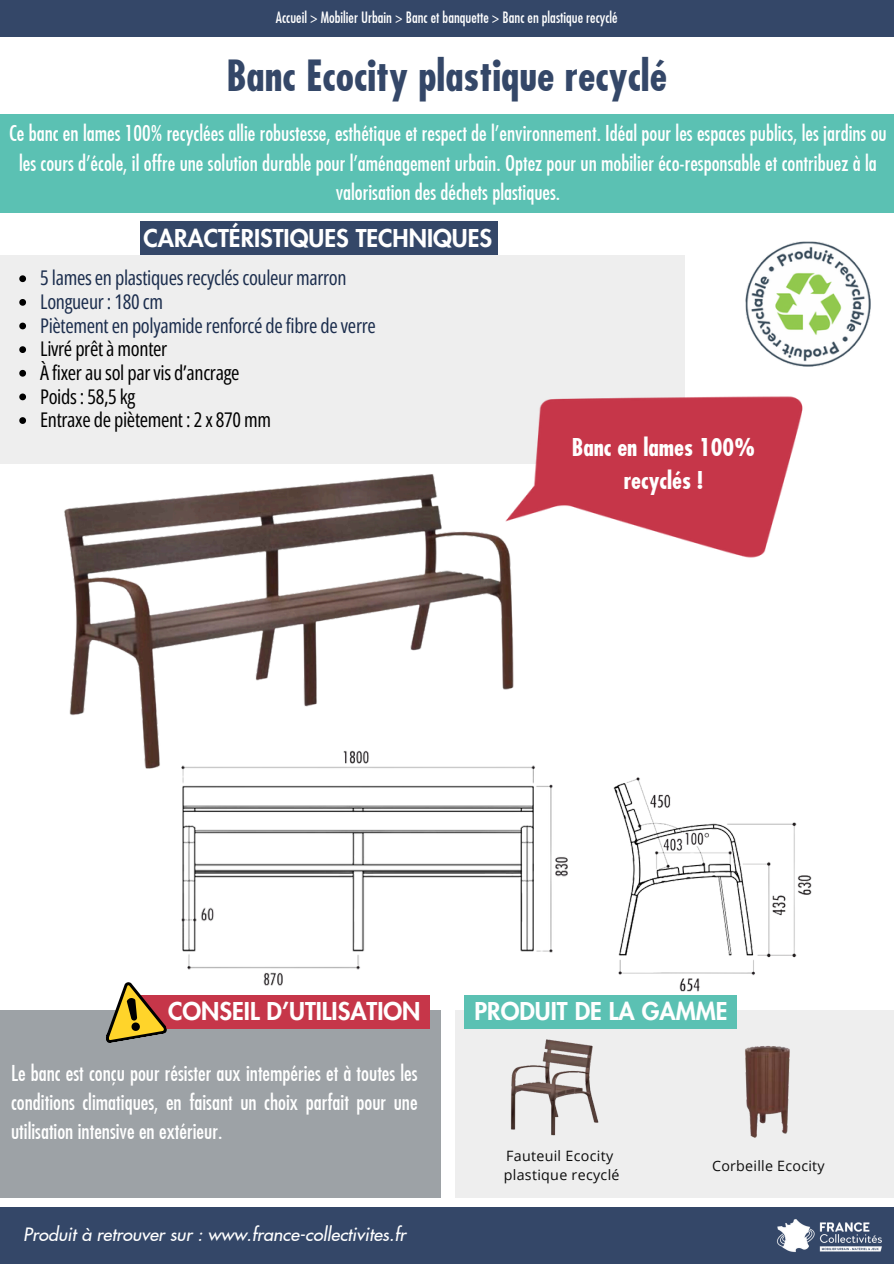
<style>
.page{position:relative;width:894px;height:1264px;background:#fff}
.page>*{position:absolute;margin:0;border:0;box-sizing:border-box;transform-origin:0 0}
.t1{font:700 condensed 42px "Futura";color:#344768}
.t2{font:800 24px "Futura LT Pro";color:#fff}
.t3{font:700 condensed 24px/32.7px "Futura";color:#fff;text-align:center}
.t4{font:21px/29.2px "Futura Condensed";color:#fff;text-align:center}
.t5{font:20.25px "Open Sans Condensed";letter-spacing:-.015em;color:#1b2d4d}
.t6{font:20.25px "Open Sans Condensed";letter-spacing:-.015em;color:#000}
.t7{font:italic 500 18px "Futura LT Pro";color:#fff}
.t8{font:15px "Futura Condensed";color:#fff}
.t9{font:14.25px "Open Sans";letter-spacing:.02em;color:#0b0b0b}
.t10{font:14.25px "Open Sans";letter-spacing:.02em;color:#0e0e0e}
</style>
<div class="page">
<div style="left:0;top:0;width:893px;height:36px;background:#344768"></div>
<div style="left:0;top:114px;width:893px;height:99px;background:#5bc1b3"></div>
<img style="left:64px;top:474px;width:450px;height:266px">
<div style="left:0;top:255px;width:684px;height:208px;background:#eee"></div>
<div style="left:140px;top:222px;width:357px;height:33px;background:#344768"></div>
<div style="left:0;top:1207px;width:893px;height:56px;background:#344768"></div>
<img style="left:776px;top:1219px;width:106px;height:33px">
<div style="left:0;top:1009px;width:440px;height:188px;background:#9da2a6"></div>
<div style="left:455px;top:1009px;width:438px;height:188px;background:#eee"></div>
<div style="left:464px;top:995px;width:272px;height:33px;background:#5bc1b3"></div>
<div style="left:132px;top:995px;width:297px;height:33px;background:#c63649"></div>
<svg style="left:97px;top:982px;width:70px;height:61px"></svg>
<img style="left:489px;top:389px;width:314px;height:174px">
<img style="left:143px;top:740px;width:425px;height:258px">
<img style="left:613px;top:777px;width:199px;height:215px">
<img style="left:510px;top:1039px;width:89px;height:97px">
<img style="left:745px;top:1045px;width:45px;height:93px">
<img style="left:745px;top:241px;width:124px;height:125px">
<svg style="left:19px;top:275px;width:7px;height:7px"></svg>
<svg style="left:19px;top:299px;width:7px;height:7px"></svg>
<svg style="left:19px;top:322px;width:7px;height:7px"></svg>
<svg style="left:19px;top:346px;width:7px;height:7px"></svg>
<svg style="left:19px;top:370px;width:7px;height:6px"></svg>
<svg style="left:19px;top:393px;width:7px;height:7px"></svg>
<svg style="left:19px;top:417px;width:7px;height:7px"></svg>
<h1 class="t8" style="left:276px;top:8px;width:343px">Accueil &gt; Mobilier Urbain &gt; Banc et banquette &gt; Banc en plastique recyclé</h1>
<h4 class="t1" style="left:226px;top:57px;width:442px">Banc Ecocity plastique recyclé</h4>
<h2 class="t4" style="left:9px;top:119px;width:878px">Ce banc en lames 100% recyclées allie robustesse, esthétique et respect de l’environnement. Idéal pour les espaces publics, les jardins ou les cours d’école, il offre une solution durable pour l’aménagement urbain. Optez pour un mobilier éco-responsable et contribuez à la valorisation des déchets plastiques.</h2>
<p class="t2" style="left:143px;top:227px;width:350px">CARACTÉRISTIQUES TECHNIQUES</p>
<p class="t5" style="left:40px;top:264px;width:308px">5 lames en plastiques recyclés couleur marron</p>
<p class="t5" style="left:40px;top:287px;width:124px">Longueur : 180 cm</p>
<p class="t5" style="left:40px;top:311px;width:337px">Piètement en polyamide renforcé de fibre de verre</p>
<p class="t6" style="left:40px;top:335px;width:128px">Livré prêt à monter</p>
<h3 class="t6" style="left:40px;top:358px;width:201px">À fixer au sol par vis d’ancrage</h3>
<p class="t6" style="left:40px;top:382px;width:97px">Poids : 58,5 kg</p>
<p class="t6" style="left:40px;top:405px;width:232px">Entraxe de piètement : 2 x 870 mm</p>
<p class="t3" style="left:571px;top:433px;width:184px">Banc en lames 100% recyclés !</p>
<p class="t2" style="left:168px;top:1000px;width:254px">CONSEIL D’UTILISATION</p>
<p class="t2" style="left:474px;top:1000px;width:254px">PRODUIT DE LA GAMME</p>
<p class="t4" style="left:11px;top:1057px;width:408px;text-align:justify">Le banc est conçu pour résister aux intempéries et à toutes les conditions climatiques, en faisant un choix parfait pour une utilisation intensive en extérieur.</p>
<p class="t7" style="left:23px;top:1226px;width:384px">Produit à retrouver sur : www.france-collectivites.fr</p>
<p class="t9" style="left:506px;top:1145px;width:109px">Fauteuil Ecocity</p>
<p class="t9" style="left:503px;top:1164px;width:117px">plastique recyclé</p>
<h2 class="t10" style="left:712px;top:1155px;width:114px">Corbeille Ecocity</h2>
</div>
